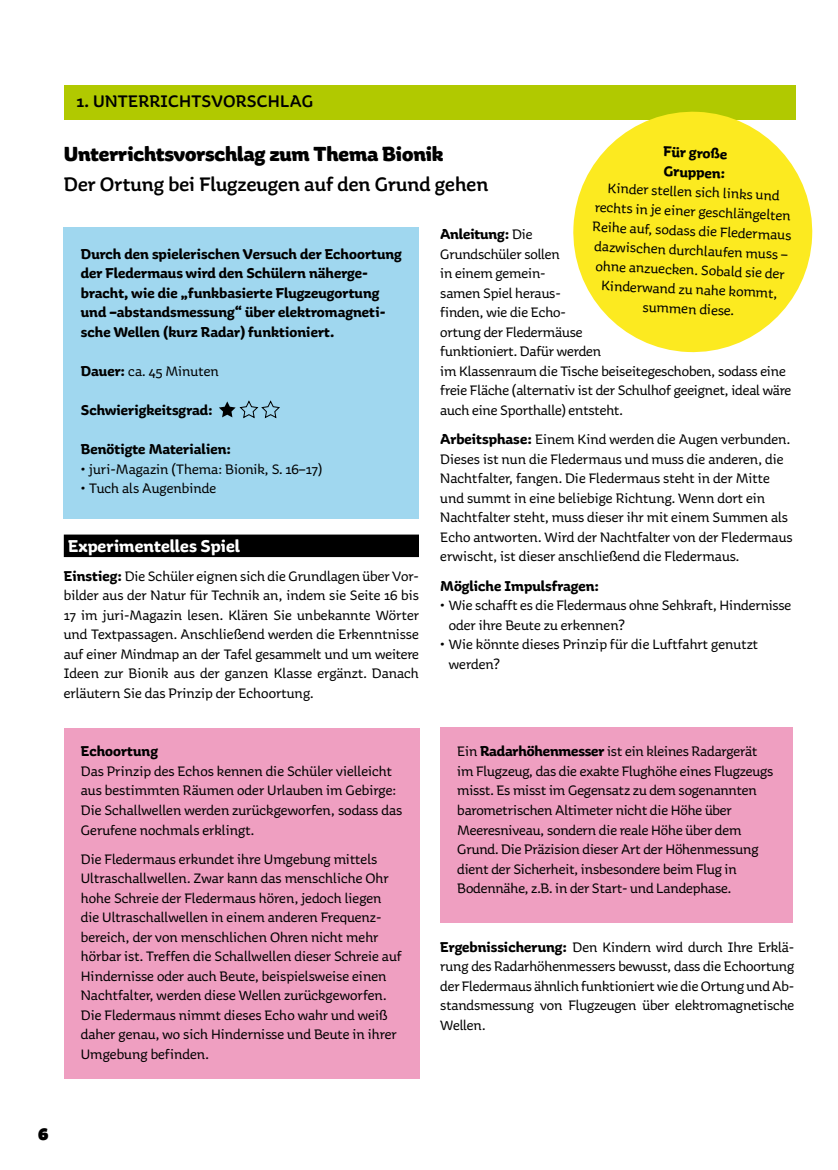
<style>
.page{position:relative;width:838px;height:1170px;background:#fff}
.page>*{position:absolute;margin:0;border:0;box-sizing:border-box;transform-origin:0 0}
.t1{font:500 21px "Aniuk";color:#000}
.t2{font:800 21px "Aniuk";letter-spacing:-.01em;color:#000}
.t3{font:500 18px "Aniuk";letter-spacing:.01em;color:#000}
.t4{font:700 18px "Aniuk";color:#fff}
.t5{font:900 18px "Aniuk";color:#000}
.t6{font:15px/19.5px "Aniuk";letter-spacing:-.005em;color:#000}
.t7{font:700 15px/19.5px "Aniuk";color:#000}
.s1{font-weight:700}
</style>
<div class="page">
<div style="left:64px;top:227px;width:355px;height:291px;background:#a0d7ef"></div>
<svg style="left:219px;top:400px;width:61px;height:19px"></svg>
<div style="left:64px;top:85px;width:731px;height:34px;background:#b1c900"></div>
<div style="left:64px;top:534px;width:355px;height:23px;background:#000"></div>
<div style="left:64px;top:727px;width:355px;height:351px;background:#ef9fc1"></div>
<div style="left:440px;top:727px;width:353px;height:196px;background:#ef9fc1"></div>
<svg style="left:570px;top:109px;width:243px;height:244px;fill:#fcea20"></svg>
<p class="t3" style="left:77px;top:90px;width:238px">1. UNTERRICHTSVORSCHLAG</p>
<h1 class="t2" style="left:64px;top:141px;width:381px">Unterrichtsvorschlag zum Thema Bionik</h1>
<h1 class="t1" style="left:64px;top:171px;width:426px">Der Ortung bei Flugzeugen auf den Grund gehen</h1>
<p class="t7" style="left:664px;top:141px;width:65px;rotate:3deg">Für große<br>Gruppen:</p>
<p class="t6" style="left:595px;top:177px;width:201px;text-align:center;rotate:3deg">Kinder stellen sich links und rechts in je einer geschlängelten<br>Reihe auf, sodass die Fledermaus dazwischen durchlaufen muss – ohne anzuecken. Sobald sie der<br>Kinderwand zu nahe kommt, summen diese.</p>
<p class="t6" style="left:440px;top:224px;width:352px"><span class="s1">Anleitung:</span> Die<br>Grundschüler sollen<br>in einem gemein-<br>samen Spiel heraus-<br>finden, wie die Echo-<br>ortung der Fledermäuse<br>funktioniert. Dafür werden<br>im Klassenraum die Tische beiseitegeschoben, sodass eine freie Fläche (alternativ ist der Schulhof geeignet, ideal wäre auch eine Sporthalle) entsteht.</p>
<p class="t6" style="left:440px;top:429px;width:354px"><span class="s1">Arbeitsphase:</span> Einem Kind werden die Augen verbunden.<br>Dieses ist nun die Fledermaus und muss die anderen, die Nachtfalter, fangen. Die Fledermaus steht in der Mitte und summt in eine beliebige Richtung. Wenn dort ein Nachtfalter steht, muss dieser ihr mit einem Summen als Echo antworten. Wird der Nachtfalter von der Fledermaus erwischt, ist dieser anschließend die Fledermaus.</p>
<p class="t7" style="left:440px;top:576px;width:160px">Mögliche Impulsfragen:</p>
<p class="t6" style="left:449px;top:595px;width:344px;text-indent:-9px">• Wie schafft es die Fledermaus ohne Sehkraft, Hindernisse oder ihre Beute zu erkennen?</p>
<p class="t6" style="left:449px;top:634px;width:311px;text-indent:-9px">• Wie könnte dieses Prinzip für die Luftfahrt genutzt werden?</p>
<p class="t7" style="left:81px;top:244px;width:323px">Durch den spielerischen Versuch der Echoortung der Fledermaus wird den Schülern näherge&shy;bracht, wie die „funkbasierte Flugzeugortung und –abstandsmessung“ über elektromagneti&shy;sche Wellen (kurz Radar) funktioniert.</p>
<p class="t6" style="left:81px;top:361px;width:139px"><span class="s1">Dauer:</span> ca. 45 Minuten</p>
<p class="t7" style="left:81px;top:400px;width:133px">Schwierigkeitsgrad:</p>
<p class="t7" style="left:81px;top:439px;width:152px">Benötigte Materialien:</p>
<p class="t6" style="left:81px;top:458px;width:243px">• juri-Magazin (Thema: Bionik, S. 16–17)</p>
<p class="t6" style="left:81px;top:478px;width:137px">• Tuch als Augenbinde</p>
<p class="t4" style="left:68px;top:534px;width:174px">Experimentelles Spiel</p>
<p class="t6" style="left:64px;top:566px;width:357px;text-align:justify"><span class="s1">Einstieg:</span> Die Schüler eignen sich die Grundlagen über Vor&shy;bilder aus der Natur für Technik an, indem sie Seite 16 bis 17 im juri-Magazin lesen. Klären Sie unbekannte Wörter und Textpassagen. Anschließend werden die Erkenntnisse auf einer Mindmap an der Tafel gesammelt und um weitere Ideen zur Bionik aus der ganzen Klasse ergänzt. Danach erläutern Sie das Prinzip der Echoortung.</p>
<p class="t7" style="left:81px;top:741px;width:79px">Echoortung</p>
<p class="t6" style="left:81px;top:761px;width:323px">Das Prinzip des Echos kennen die Schüler vielleicht aus bestimmten Räumen oder Urlauben im Gebirge:<br>Die Schallwellen werden zurückgeworfen, sodass das Gerufene nochmals erklingt.</p>
<p class="t6" style="left:81px;top:848px;width:322px">Die Fledermaus erkundet ihre Umgebung mittels Ultraschallwellen. Zwar kann das menschliche Ohr hohe Schreie der Fledermaus hören, jedoch liegen die Ultraschallwellen in einem anderen Frequenz&shy;bereich, der von menschlichen Ohren nicht mehr hörbar ist. Treffen die Schallwellen dieser Schreie auf Hindernisse oder auch Beute, beispielsweise einen Nachtfalter, werden diese Wellen zurückgeworfen.<br>Die Fledermaus nimmt dieses Echo wahr und weiß daher genau, wo sich Hindernisse und Beute in ihrer Umgebung befinden.</p>
<p class="t6" style="left:457px;top:741px;width:317px">Ein <span class="s1">Radarhöhenmesser</span> ist ein kleines Radargerät im Flugzeug, das die exakte Flughöhe eines Flugzeugs misst. Es misst im Gegensatz zu dem sogenannten barometrischen Altimeter nicht die Höhe über Meeresniveau, sondern die reale Höhe über dem Grund. Die Präzision dieser Art der Höhenmessung dient der Sicherheit, insbesondere beim Flug in Bodennähe, z.B. in der Start- und Landephase.</p>
<p class="t6" style="left:440px;top:936px;width:356px;text-align:justify"><span class="s1">Ergebnissicherung:</span> Den Kindern wird durch Ihre Erklä&shy;rung des Radarhöhenmessers bewusst, dass die Echoortung der Fledermaus ähnlich funktioniert wie die Ortung und Ab&shy;standsmessung von Flugzeugen über elektromagnetische Wellen.</p>
<p class="t5" style="left:38px;top:1122px;width:12px">6</p>
</div>
